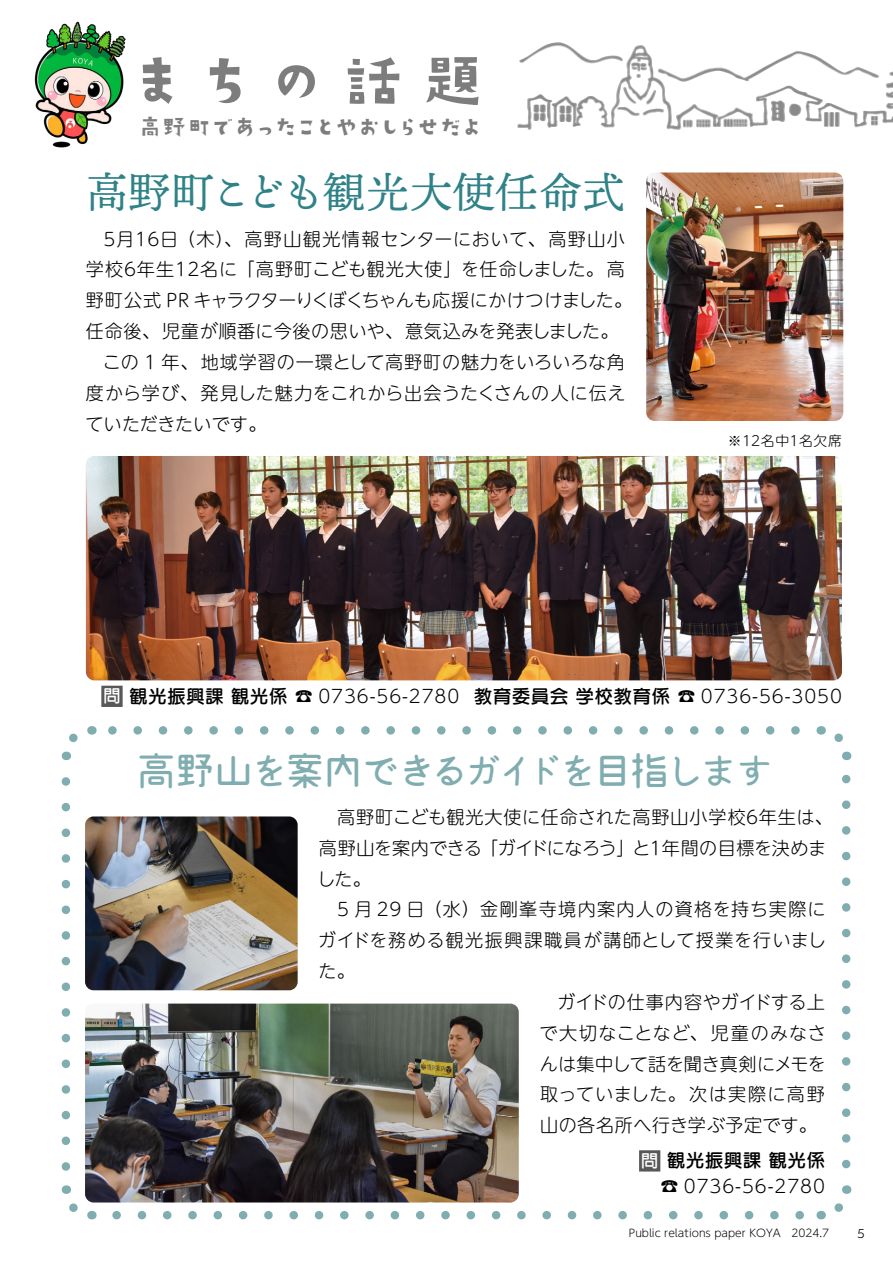
<style>
.page{position:relative;width:893px;height:1263px;background:#fff}
.page>*{position:absolute;margin:0;border:0;box-sizing:border-box;transform-origin:0 0}
.t1{font:63.75px "AB kirigirisu";letter-spacing:.155em;color:#7d7d7d}
.t2{font:42.45px "Ten Mincho";letter-spacing:.005em;color:#2f8287}
.t3{font:40.35px "Mamelon";letter-spacing:-.13em;color:#7fadb0}
.t4{font:24.45px "AB kirigirisu";letter-spacing:-.145em;color:#7d7d7d}
.t5{font:300 18px "UD Shin M Go Pr 6 N";letter-spacing:.03em;color:#000}
.t6{font:300 18px/30.9px "UD Shin M Go Pr 6 N";letter-spacing:.01em;color:#000}
.t7{font:300 18px "UD Shin M Go Pr 6 N";letter-spacing:.05em;color:#000}
.t8{font:300 18px "UD Shin M Go Pr 6 N";letter-spacing:-.025em;color:#000}
.t9{font:300 18px "UD Shin M Go Pr 6 N";letter-spacing:-.005em;color:#000}
.t10{font:300 18px "UD Shin M Go Pr 6 N";letter-spacing:.065em;color:#000}
.t11{font:300 18px "UD Shin M Go Pr 6 N";letter-spacing:.055em;color:#000}
.t12{font:300 18px "UD Shin M Go Pr 6 N";letter-spacing:.08em;color:#000}
.t13{font:300 18px "UD Shin M Go Pr 6 N";color:#000}
.t14{font:18px "UD Marugo Large Pr 6 N DB";letter-spacing:.05em;color:#000}
.t15{font:300 13.8px "UD Shin M Go Pr 6 N";letter-spacing:-.14em;color:#000}
.t16{font:12.75px "Ariana Pro";color:#000}
.t17{font:300 10.65px "UD Shin M Go Pr 6 N";color:#000}
.s1{font-family:"UD Marugo Large Pr 6 N DB";font-weight:400;font-size:16.95px;color:#fff}
.s2{font-family:"UD Marugo Large Pr 6 N DB";font-weight:400}
.s3{font-size:16.95px;color:#fff}
</style>
<div class="page">
<img style="left:34px;top:22px;width:92px;height:125px">
<img style="left:517px;top:42px;width:376px;height:88px">
<div style="left:639px;top:1150px;width:21px;height:21px;background:#595757"></div>
<img style="left:86px;top:456px;width:756px;height:224px">
<img style="left:646px;top:172px;width:197px;height:249px">
<img style="left:85px;top:1003px;width:434px;height:199px">
<img style="left:85px;top:816px;width:213px;height:174px">
<div style="left:101px;top:686px;width:22px;height:21px;background:#595757"></div>
<svg style="left:62px;top:781px;width:8px;height:390px"></svg>
<svg style="left:117px;top:1211px;width:687px;height:8px"></svg>
<svg style="left:842px;top:774px;width:8px;height:390px"></svg>
<svg style="left:108px;top:726px;width:687px;height:9px"></svg>
<svg style="left:61px;top:733px;width:17px;height:27px"></svg>
<svg style="left:61px;top:1185px;width:32px;height:35px"></svg>
<svg style="left:821px;top:1185px;width:31px;height:35px"></svg>
<svg style="left:819px;top:726px;width:32px;height:34px"></svg>
<h1 class="t1" style="left:126px;top:49px;width:360px">まちの話題</h1>
<h3 class="t4" style="left:138px;top:115px;width:348px">高野町であったことやおしらせだよ</h3>
<h2 class="t2" style="left:86px;top:168px;width:540px">高野町こども観光大使任命式</h2>
<p class="t7" style="left:101px;top:224px;width:526px">５月１６日（木）、高野山観光情報センターにおいて、高野山小</p>
<p class="t6" style="left:86px;top:253px;width:541px">学校６年生１２名に「高野町こども観光大使」を任命しました。高</p>
<p class="t8" style="left:86px;top:286px;width:548px">野町公式 PR キャラクターりくぼくちゃんも応援にかけつけました。</p>
<p class="t5" style="left:86px;top:317px;width:534px">任命後、児童が順番に今後の思いや、意気込みを発表しました。</p>
<p class="t5" style="left:103px;top:347px;width:523px">この 1 年、地域学習の一環として高野町の魅力をいろいろな角</p>
<p class="t5" style="left:86px;top:378px;width:541px">度から学び、発見した魅力をこれから出会うたくさんの人に伝え</p>
<p class="t13" style="left:85px;top:409px;width:182px">ていただきたいです。</p>
<p class="t15" style="left:728px;top:429px;width:116px">※１２名中１名欠席</p>
<p class="t7" style="left:103px;top:681px;width:740px"><span class="s1">問</span><span class="s2">観光振興課 観光係</span> ☎ 0736-56-2780 <span class="s2">教育委員会 学校教育係</span> ☎ 0736-56-3050</p>
<h3 class="t3" style="left:136px;top:745px;width:640px">高野山を案内できるガイドを目指します</h3>
<p class="t6" style="left:317px;top:801px;width:517px;text-indent:20px">高野町こども観光大使に任命された高野山小学校６年生は、高野山を案内できる「ガイドになろう」と１年間の目標を決めました。</p>
<p class="t12" style="left:337px;top:895px;width:490px">5 月 29 日（水）金剛峯寺境内案内人の資格を持ち実際に</p>
<p class="t11" style="left:318px;top:926px;width:509px">ガイドを務める観光振興課職員が講師として授業を行いまし</p>
<p class="t5" style="left:318px;top:956px;width:38px">た。</p>
<p class="t9" style="left:557px;top:987px;width:269px">ガイドの仕事内容やガイドする上</p>
<p class="t10" style="left:540px;top:1018px;width:288px">で大切なことなど、児童のみなさ</p>
<p class="t9" style="left:540px;top:1049px;width:288px">んは集中して話を聞き真剣にメモを</p>
<p class="t10" style="left:540px;top:1080px;width:286px">取っていました。次は実際に高野</p>
<p class="t5" style="left:540px;top:1111px;width:278px">山の各名所へ行き学ぶ予定です。</p>
<p class="t14" style="left:641px;top:1150px;width:185px"><span class="s3">問</span>観光振興課 観光係</p>
<p class="t7" style="left:660px;top:1171px;width:166px">☎ 0736-56-2780</p>
<p class="t17" style="left:629px;top:1224px;width:202px">Public relations paper KOYA　2024.7</p>
<p class="t16" style="left:857px;top:1224px;width:9px">5</p>
</div>
